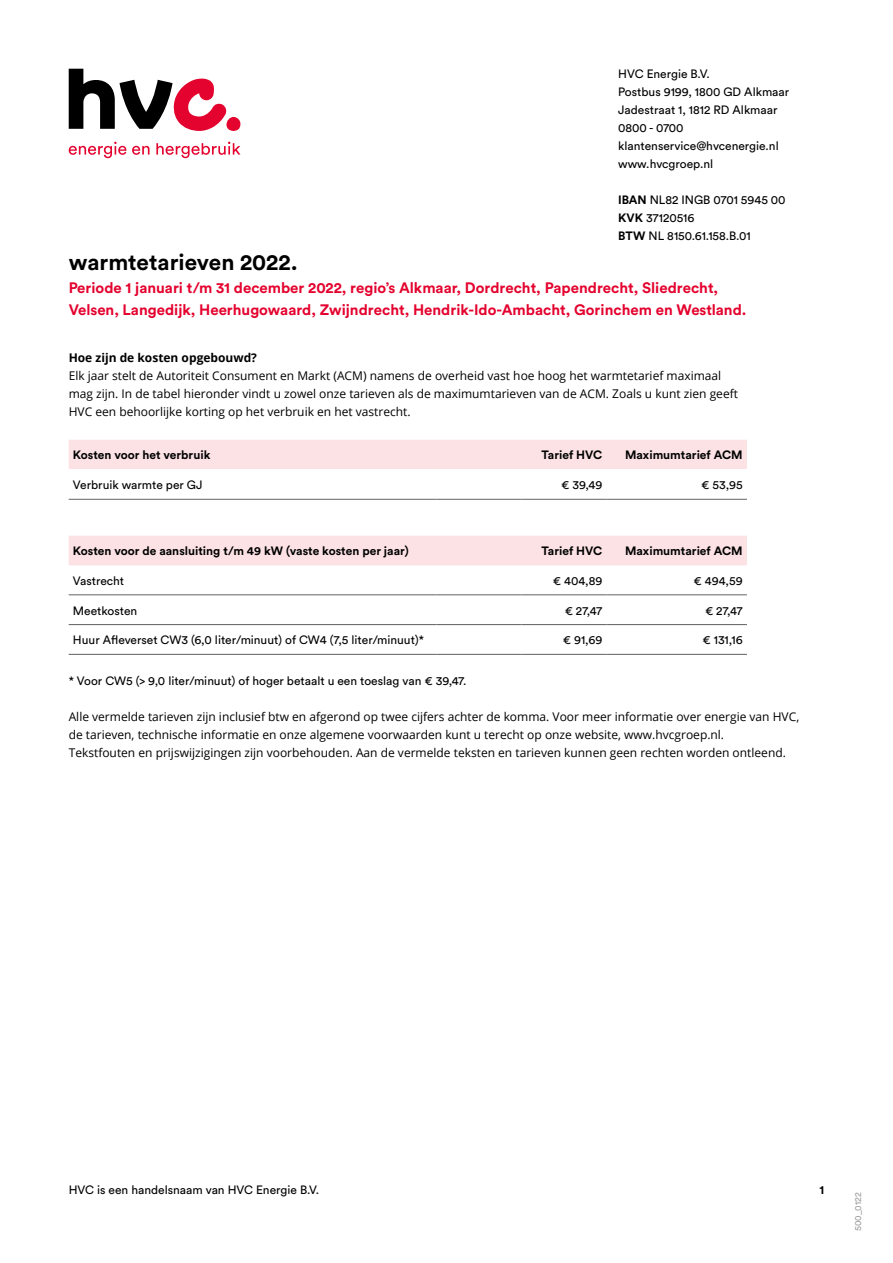
<style>
.page{position:relative;width:893px;height:1263px;background:#fff}
.page>*{position:absolute;margin:0;border:0;box-sizing:border-box;transform-origin:0 0}
.H1_-_Titel_van_formu{font:700 22.5px "Circular Pro";color:#000}
.H2_-_Subtitel_van_fo{font:700 15px/22.5px "Circular Pro";color:#e4012d}
.Formulier_-_Bodyteks{font:12px/18px "Open Sans";color:#000}
.Formulier_-_Bodyteks-2{font:12px/18px "Circular Pro";color:#000}
.vet{font:700 12px "Circular Pro";color:#000}
.body_tabel{font:12px "Circular Pro";color:#000}
.Paginanummering{font:12px "Circular Pro";color:#000}
.Formulier_-_Kop{font:700 12px "Open Sans";color:#000}
.t1{font:9px "Circular Pro";color:#9d9d9c}
.s1{font-weight:700}
</style>
<div class="page">
<div style="left:69px;top:440px;width:678px;height:29px;background:#fce2e4"></div>
<hr style="left:69px;top:499px;width:367px;height:1px;background:#646363">
<hr style="left:436px;top:499px;width:86px;height:1px;background:#646363">
<hr style="left:522px;top:499px;width:85px;height:1px;background:#646363">
<hr style="left:607px;top:499px;width:140px;height:1px;background:#646363">
<div style="left:69px;top:536px;width:678px;height:29px;background:#fce2e4"></div>
<hr style="left:69px;top:594px;width:367px;height:1px;background:#646363">
<hr style="left:436px;top:594px;width:86px;height:1px;background:#646363">
<hr style="left:522px;top:594px;width:85px;height:1px;background:#646363">
<hr style="left:607px;top:594px;width:140px;height:1px;background:#646363">
<hr style="left:69px;top:624px;width:367px;height:1px;background:#606060">
<hr style="left:69px;top:654px;width:367px;height:1px;background:#606060">
<hr style="left:436px;top:624px;width:86px;height:1px;background:#606060">
<hr style="left:436px;top:654px;width:86px;height:1px;background:#606060">
<hr style="left:522px;top:624px;width:85px;height:1px;background:#606060">
<hr style="left:522px;top:654px;width:85px;height:1px;background:#606060">
<hr style="left:607px;top:624px;width:140px;height:1px;background:#606060">
<hr style="left:607px;top:654px;width:140px;height:1px;background:#606060">
<div style="left:226px;top:117px;width:14px;height:14px;background:#e4032e;border-radius:7px"></div>
<svg style="left:69px;top:69px;width:158px;height:62px"></svg>
<svg style="left:69px;top:142px;width:57px;height:16px"></svg>
<svg style="left:132px;top:146px;width:18px;height:9px"></svg>
<svg style="left:156px;top:142px;width:84px;height:16px"></svg>
<p class="Formulier_-_Bodyteks-2" style="left:618px;top:65px;width:172px">HVC Energie B.V.<br>Postbus 9199, 1800 GD Alkmaar<br>Jadestraat 1, 1812 RD Alkmaar<br>0800 - 0700 klantenservice@hvcenergie.nl www.hvcgroep.nl</p>
<p class="Formulier_-_Bodyteks-2" style="left:618px;top:191px;width:169px"><span class="s1">IBAN</span> NL82 INGB 0701 5945 00<br><span class="s1">KVK</span> 37120516<br><span class="s1">BTW</span> NL 8150.61.158.B.01</p>
<h1 class="H1_-_Titel_van_formu" style="left:69px;top:247px;width:230px">warmtetarieven 2022.</h1>
<h2 class="H2_-_Subtitel_van_fo" style="left:69px;top:275px;width:679px">Periode 1 januari t/m 31 december 2022, regio’s Alkmaar, Dordrecht, Papendrecht, Sliedrecht,<br>Velsen, Langedijk, Heerhugowaard, Zwijndrecht, Hendrik-Ido-Ambacht, Gorinchem en Westland.</h2>
<h3 class="Formulier_-_Kop" style="left:69px;top:349px;width:190px">Hoe zijn de kosten opgebouwd?</h3>
<p class="Formulier_-_Bodyteks" style="left:69px;top:366px;width:671px">Elk jaar stelt de Autoriteit Consument en Markt (ACM) namens de overheid vast hoe hoog het warmtetarief maximaal mag zijn. In de tabel hieronder vindt u zowel onze tarieven als de maximumtarieven van de ACM. Zoals u kunt zien geeft</p>
<p class="Formulier_-_Bodyteks" style="left:69px;top:402px;width:343px">HVC een behoorlijke korting op het verbruik en het vastrecht.</p>
<p class="vet" style="left:73px;top:447px;width:139px">Kosten voor het verbruik</p>
<p class="vet" style="left:541px;top:447px;width:62px">Tarief HVC</p>
<p class="vet" style="left:625px;top:447px;width:119px">Maximumtarief ACM</p>
<p class="Formulier_-_Bodyteks-2" style="left:73px;top:475px;width:131px">Verbruik warmte per GJ</p>
<p class="Formulier_-_Bodyteks-2" style="left:561px;top:475px;width:43px">€ 39,49</p>
<p class="Formulier_-_Bodyteks-2" style="left:701px;top:475px;width:43px">€ 53,95</p>
<p class="vet" style="left:73px;top:543px;width:337px">Kosten voor de aansluiting t/m 49 kW (vaste kosten per jaar)</p>
<p class="vet" style="left:541px;top:543px;width:62px">Tarief HVC</p>
<p class="vet" style="left:625px;top:543px;width:119px">Maximumtarief ACM</p>
<p class="body_tabel" style="left:73px;top:572px;width:53px">Vastrecht</p>
<p class="body_tabel" style="left:553px;top:572px;width:51px">€ 404,89</p>
<p class="body_tabel" style="left:694px;top:572px;width:51px">€ 494,59</p>
<p class="body_tabel" style="left:73px;top:602px;width:66px">Meetkosten</p>
<p class="body_tabel" style="left:565px;top:602px;width:39px">€ 27,47</p>
<p class="body_tabel" style="left:705px;top:602px;width:39px">€ 27,47</p>
<p class="body_tabel" style="left:73px;top:632px;width:353px">Huur Afleverset CW3 (6,0 liter/minuut) of CW4 (7,5 liter/minuut)*</p>
<p class="body_tabel" style="left:563px;top:632px;width:41px">€ 91,69</p>
<p class="body_tabel" style="left:702px;top:632px;width:42px">€ 131,16</p>
<p class="Paginanummering" style="left:69px;top:672px;width:399px">* Voor CW5 (&gt; 9,0 liter/minuut) of hoger betaalt u een toeslag van € 39,47.</p>
<p class="Formulier_-_Bodyteks" style="left:69px;top:707px;width:732px">Alle vermelde tarieven zijn inclusief btw en afgerond op twee cijfers achter de komma. Voor meer informatie over energie van HVC, de tarieven, technische informatie en onze algemene voorwaarden kunt u terecht op onze website, www.hvcgroep.nl.<br>Tekstfouten en prijswijzigingen zijn voorbehouden. Aan de vermelde teksten en tarieven kunnen geen rechten worden ontleend.</p>
<p class="Formulier_-_Bodyteks-2" style="left:69px;top:1180px;width:252px">HVC is een handelsnaam van HVC Energie B.V.</p>
<p class="vet" style="left:819px;top:1182px;width:6px">1</p>
<p class="t1" style="left:852px;top:1231px;width:40px;rotate:-90deg">500_0122</p>
</div>
